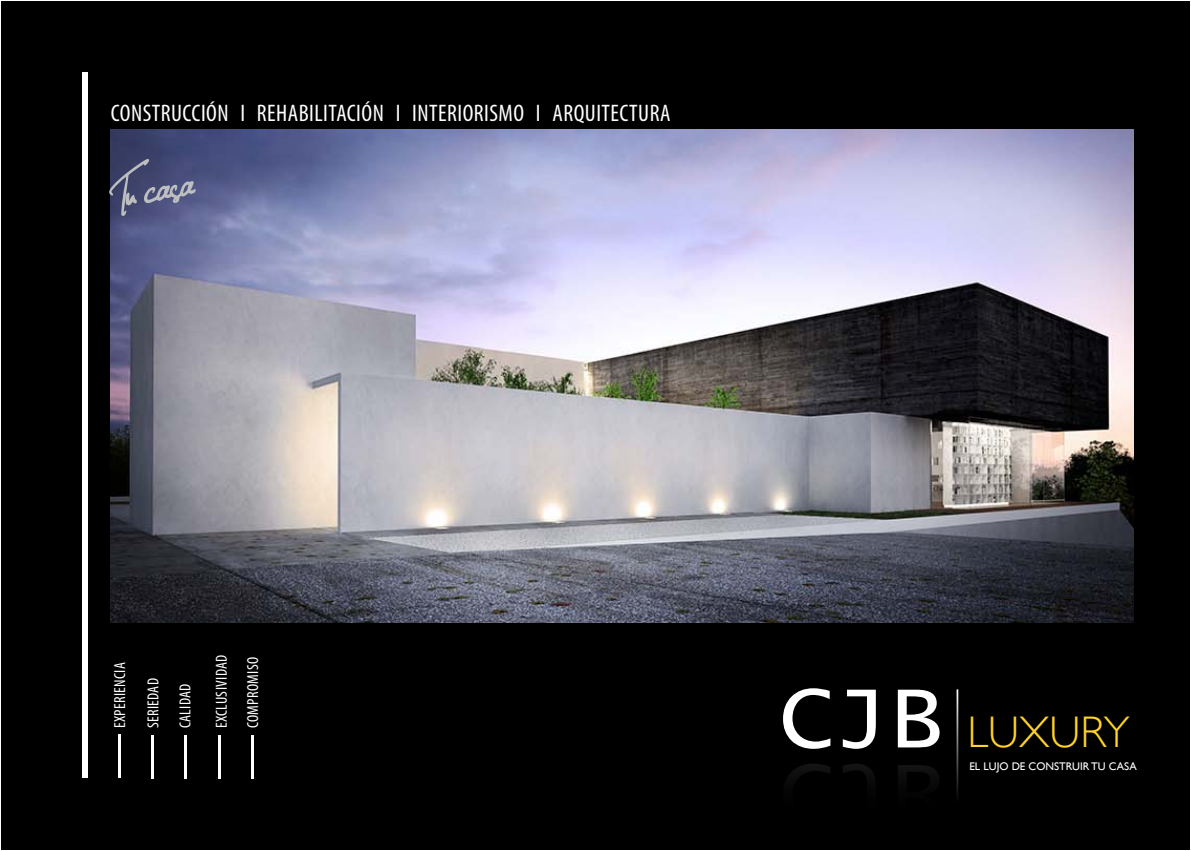
<style>
.page{position:relative;width:1191px;height:851px;background:#fff}
.page>*{position:absolute;margin:0;border:0;box-sizing:border-box;transform-origin:0 0}
.t1{font:300 44.2px "Gill Sans";color:#ffd328}
.t2{font:condensed 24px "Myriad Pro";letter-spacing:.02em;color:#fff}
.t3{font:condensed 16px/32.6px "Myriad Pro";letter-spacing:.02em;color:#fff}
.t4{font:11px "Gill Sans";color:#fff}
.s1{font-family:"Lucida Console";font-weight:400;font-size:92.2px;color:#fff}
</style>
<div class="page">
<div style="left:1px;top:1px;width:1189px;height:848px;background:#000"></div>
<hr style="left:151px;top:735px;width:3px;height:43px;background:#fff">
<hr style="left:184px;top:735px;width:3px;height:43px;background:#fff">
<hr style="left:218px;top:735px;width:2px;height:43px;background:#fff">
<hr style="left:251px;top:735px;width:3px;height:43px;background:#fff">
<hr style="left:118px;top:734px;width:2px;height:43px;background:#fff">
<img style="left:111px;top:130px;width:1022px;height:492px">
<hr style="left:956px;top:689px;width:2px;height:114px;background:#fff">
<svg style="left:109px;top:159px;width:87px;height:57px;background:#565a7e"></svg>
<div style="left:82px;top:72px;width:6px;height:706px;background:#fff"></div>
<p class="t2" style="left:111px;top:99px;width:561px">CONSTRUCCIÓN I REHABILITACIÓN I INTERIORISMO I ARQUITECTURA</p>
<p class="t3" style="left:103px;top:728px;width:68px;rotate:-90deg">EXPERIENCIA<br>SERIEDAD<br>CALIDAD</p>
<p class="t3" style="left:206px;top:728px;width:73px;line-height:31.4px;rotate:-90deg">EXCLUSIVIDAD<br>COMPROMISO</p>
<h1 class="t1" style="left:778px;top:698px;width:353px"><span class="s1">CJB</span> LUXURY</h1>
<p class="t4" style="left:969px;top:759px;width:169px">EL LUJO DE CONSTRUIR TU CASA</p>
</div>
